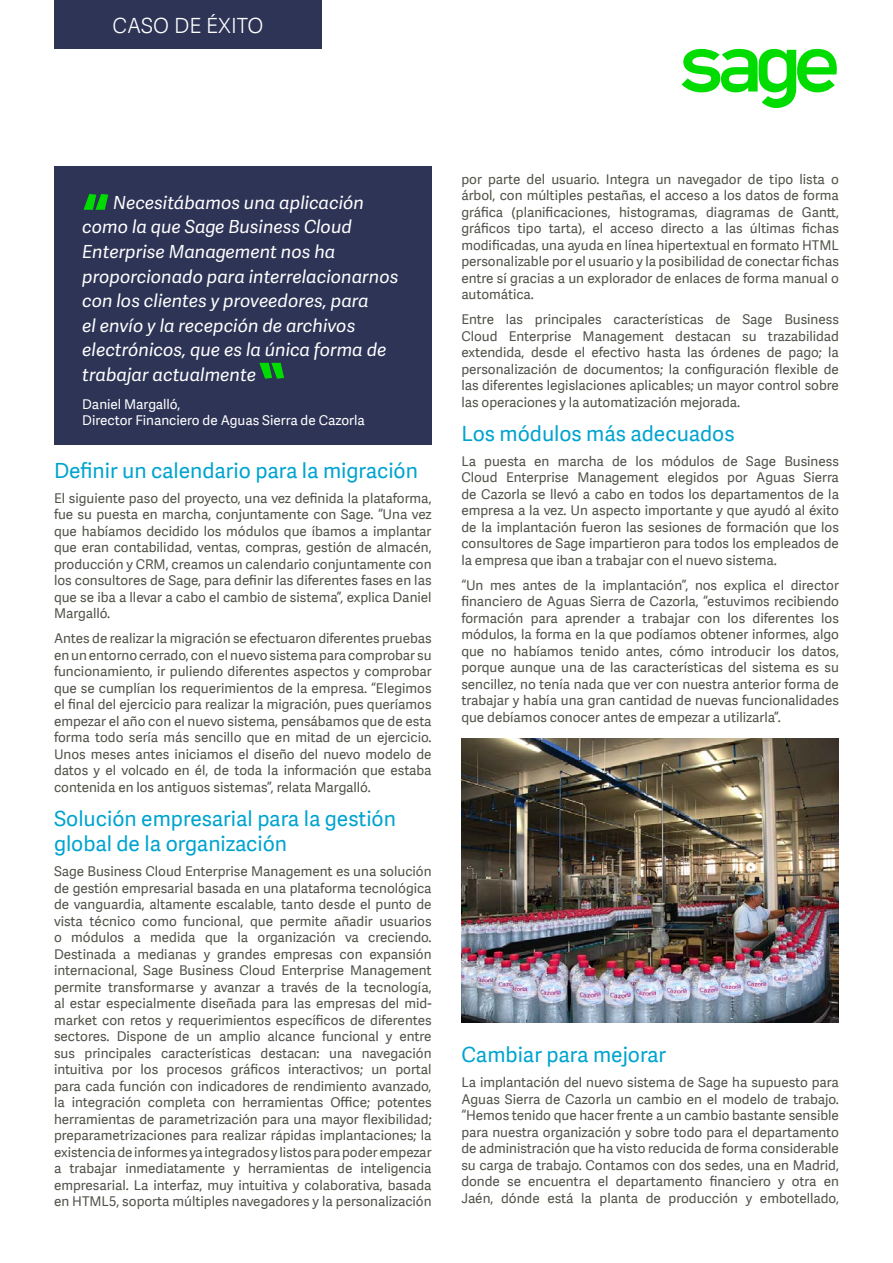
<style>
.page{position:relative;width:893px;height:1263px;background:#fff}
.page>*{position:absolute;margin:0;border:0;box-sizing:border-box;transform-origin:0 0}
.t1{font:700 64.8px "Adelle Sans SAGE";color:#00db00}
.t2{font:21px/25.5px "Adelle Sans SAGE";color:#00a4cf}
.t3{font:21px "Adelle Sans SAGE Lt";color:#fff}
.t4{font:italic 18px/24.6px "Adelle Sans SAGE";color:#fff}
.t5{font:13.5px/16.5px "Adelle Sans SAGE";color:#51534a;text-align:justify}
.t6{font:13.5px/16.2px "Adelle Sans SAGE";color:#fff}
</style>
<div class="page">
<div style="left:54px;top:0;width:268px;height:49px;background:#2e3456"></div>
<svg style="left:682px;top:49px;width:155px;height:59px"></svg>
<div style="left:54px;top:167px;width:378px;height:278px;background:#2e3456"></div>
<img style="left:461px;top:738px;width:378px;height:285px">
<h2 class="t3" style="left:113px;top:10px;width:152px">CASO DE ÉXITO</h2>
<h1 class="t1" style="left:82px;top:175px;width:27px">“</h1>
<p class="t4" style="left:82px;top:189px;width:318px;text-indent:31px">Necesitábamos una aplicación como la que Sage Business Cloud<br>Enterprise Management nos ha proporcionado para interrelacionarnos con los clientes y proveedores, para<br>el envío y la recepción de archivos electrónicos, que es la única forma de trabajar actualmente</p>
<p class="t6" style="left:82px;top:395px;width:284px">Daniel Margalló,<br>Director Financiero de Aguas Sierra de Cazorla</p>
<h2 class="t2" style="left:54px;top:457px;width:365px">Definir un calendario para la migración</h2>
<p class="t5" style="left:54px;top:489px;width:379px">El siguiente paso del proyecto, una vez definida la plataforma, fue su puesta en marcha, conjuntamente con Sage. “Una vez que habíamos decidido los módulos que íbamos a implantar que eran contabilidad, ventas, compras, gestión de almacén, producción y CRM, creamos un calendario conjuntamente con los consultores de Sage, para definir las diferentes fases en las que se iba a llevar a cabo el cambio de sistema”, explica Daniel Margalló.</p>
<p class="t5" style="left:54px;top:630px;width:379px">Antes de realizar la migración se efectuaron diferentes pruebas en un entorno cerrado, con el nuevo sistema para comprobar su funcionamiento, ir puliendo diferentes aspectos y comprobar que se cumplían los requerimientos de la empresa. “Elegimos el final del ejercicio para realizar la migración, pues queríamos empezar el año con el nuevo sistema, pensábamos que de esta forma todo sería más sencillo que en mitad de un ejercicio.<br>Unos meses antes iniciamos el diseño del nuevo modelo de datos y el volcado en él, de toda la información que estaba contenida en los antiguos sistemas”, relata Margalló.</p>
<h2 class="t2" style="left:54px;top:805px;width:343px">Solución empresarial para la gestión global de la organización</h2>
<p class="t5" style="left:54px;top:863px;width:379px">Sage Business Cloud Enterprise Management es una solución de gestión empresarial basada en una plataforma tecnológica de vanguardia, altamente escalable, tanto desde el punto de vista técnico como funcional, que permite añadir usuarios o módulos a medida que la organización va creciendo.<br>Destinada a medianas y grandes empresas con expansión internacional, Sage Business Cloud Enterprise Management permite transformarse y avanzar a través de la tecnología, al estar especialmente diseñada para las empresas del mid&shy;market con retos y requerimientos específicos de diferentes sectores. Dispone de un amplio alcance funcional y entre sus principales características destacan: una navegación intuitiva por los procesos gráficos interactivos; un portal para cada función con indicadores de rendimiento avanzado, la integración completa con herramientas Office; potentes herramientas de parametrización para una mayor flexibilidad; preparametrizaciones para realizar rápidas implantaciones; la existencia de informes ya integrados y listos para poder empezar a trabajar inmediatamente y herramientas de inteligencia empresarial. La interfaz, muy intuitiva y colaborativa, basada en HTML5, soporta múltiples navegadores y la personalización</p>
<p class="t5" style="left:461px;top:170px;width:379px">por parte del usuario. Integra un navegador de tipo lista o árbol, con múltiples pestañas, el acceso a los datos de forma gráfica (planificaciones, histogramas, diagramas de Gantt, gráficos tipo tarta), el acceso directo a las últimas fichas modificadas, una ayuda en línea hipertextual en formato HTML personalizable por el usuario y la posibilidad de conectar fichas entre sí gracias a un explorador de enlaces de forma manual o automática.</p>
<p class="t5" style="left:461px;top:311px;width:379px">Entre las principales características de Sage Business Cloud Enterprise Management destacan su trazabilidad extendida, desde el efectivo hasta las órdenes de pago; la personalización de documentos; la configuración flexible de las diferentes legislaciones aplicables; un mayor control sobre las operaciones y la automatización mejorada.</p>
<h2 class="t2" style="left:461px;top:420px;width:275px">Los módulos más adecuados</h2>
<p class="t5" style="left:461px;top:452px;width:379px">La puesta en marcha de los módulos de Sage Business Cloud Enterprise Management elegidos por Aguas Sierra de Cazorla se llevó a cabo en todos los departamentos de la empresa a la vez. Un aspecto importante y que ayudó al éxito de la implantación fueron las sesiones de formación que los consultores de Sage impartieron para todos los empleados de la empresa que iban a trabajar con el nuevo sistema.</p>
<p class="t5" style="left:461px;top:576px;width:379px">“Un mes antes de la implantación”, nos explica el director financiero de Aguas Sierra de Cazorla, “estuvimos recibiendo formación para aprender a trabajar con los diferentes los módulos, la forma en la que podíamos obtener informes, algo que no habíamos tenido antes, cómo introducir los datos, porque aunque una de las características del sistema es su sencillez, no tenía nada que ver con nuestra anterior forma de trabajar y había una gran cantidad de nuevas funcionalidades que debíamos conocer antes de empezar a utilizarla”.</p>
<h2 class="t2" style="left:461px;top:1041px;width:206px">Cambiar para mejorar</h2>
<p class="t5" style="left:461px;top:1073px;width:379px">La implantación del nuevo sistema de Sage ha supuesto para Aguas Sierra de Cazorla un cambio en el modelo de trabajo. “Hemos tenido que hacer frente a un cambio bastante sensible para nuestra organización y sobre todo para el departamento de administración que ha visto reducida de forma considerable su carga de trabajo. Contamos con dos sedes, una en Madrid, donde se encuentra el departamento financiero y otra en Jaén, dónde está la planta de producción y embotellado,</p>
</div>
